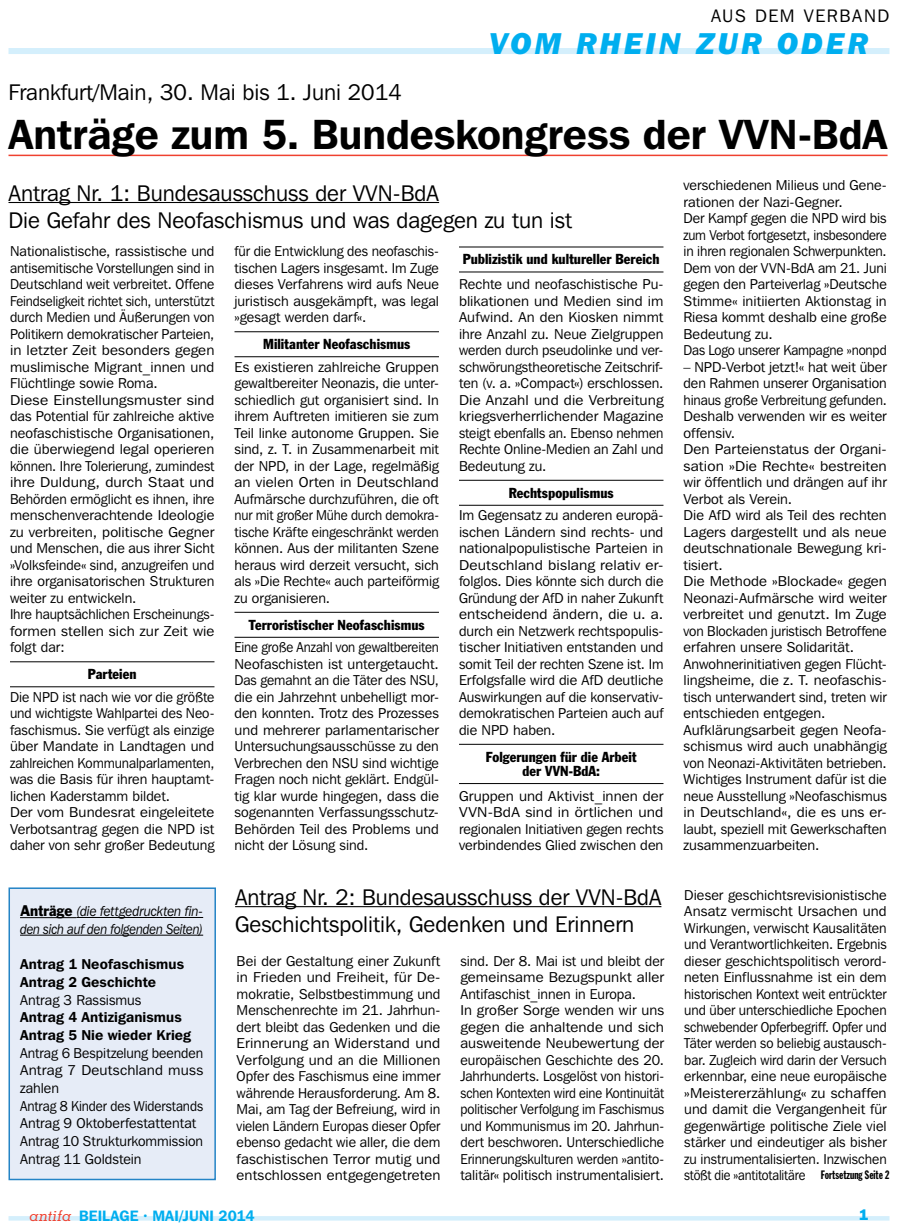
<style>
.page{position:relative;width:898px;height:1229px;background:#fff}
.page>*{position:absolute;margin:0;border:0;box-sizing:border-box;transform-origin:0 0}
.t1{font:600 42px "Franklin Gothic IT Cby BT";color:#000}
.t2{font:italic 800 30px "Franklin Gothic IT Cby BT";letter-spacing:.105em;color:#00aeef}
.t3{font:22.5px/27px "Franklin Gothic IT Cby BT";color:#000}
.t4{font:18px "Franklin Gothic IT Cby BT";letter-spacing:.09em;color:#000}
.t5{font:600 15px "Franklin Gothic IT Cby BT";letter-spacing:.005em;color:#00aeef}
.t6{font:800 15px "Franklin Gothic IT Cby BT";color:#00aeef}
.t7{font:14.25px/16.5px "Franklin Gothic IT Cby BT";color:#000}
.t8{font:14.25px/16.5px "Franklin Gothic IT Cby BT";color:#000;text-align:justify;scale:.92 1}
.t9{font:condensed 14.25px/14.2px "Franklin Gothic";letter-spacing:.005em;color:#000;text-align:center}
.t10{font:14.25px/16.5px "Franklin Gothic IT Cby BT";color:#000;text-align:justify;scale:1.05 1}
.t11{font:600 14.25px/17.7px "Franklin Gothic IT Cby BT";letter-spacing:.01em;color:#000}
.t12{font:italic 14.25px/17.7px "Franklin Gothic IT Cby BT";letter-spacing:-.01em;color:#000;scale:.93 1}
.t13{font:12px "Franklin Gothic Extra Cond";color:#000}
.s1{font-family:"Franklin Gothic";font-style:normal}
.s2{font-family:"Memphis";font-weight:500;font-style:italic;color:#ef4130}
</style>
<div class="page">
<hr style="left:9px;top:1216px;width:880px;height:4px;background:#d4effc">
<div style="left:9px;top:48px;width:880px;height:6px;background:#d4effc"></div>
<hr style="left:10px;top:661px;width:204px;height:1px;background:#000">
<hr style="left:10px;top:686px;width:204px;height:1px;background:#000">
<hr style="left:234px;top:331px;width:205px;height:1px;background:#000">
<hr style="left:234px;top:356px;width:205px;height:1px;background:#000">
<hr style="left:234px;top:612px;width:205px;height:1px;background:#000">
<hr style="left:234px;top:637px;width:205px;height:1px;background:#000">
<hr style="left:459px;top:247px;width:204px;height:1px;background:#000">
<hr style="left:459px;top:272px;width:204px;height:1px;background:#000">
<hr style="left:459px;top:480px;width:204px;height:1px;background:#000">
<hr style="left:459px;top:505px;width:204px;height:1px;background:#000">
<hr style="left:459px;top:744px;width:204px;height:1px;background:#000">
<hr style="left:459px;top:783px;width:204px;height:1px;background:#000">
<hr style="left:9px;top:155px;width:878px;height:1px;background:#ef4130">
<hr style="left:9px;top:202px;width:430px;height:1px;background:#000">
<hr style="left:235px;top:906px;width:426px;height:1px;background:#000">
<div style="left:8px;top:887px;width:208px;height:294px;background:#e6ecf7"></div>
<p class="t4" style="left:710px;top:5px;width:180px">AUS DEM VERBAND</p>
<h2 class="t2" style="left:489px;top:25px;width:380px">VOM RHEIN ZUR ODER</h2>
<h3 class="t3" style="left:9px;top:78px;width:394px">Frankfurt/Main, 30. Mai bis 1. Juni 2014</h3>
<h1 class="t1" style="left:9px;top:108px;width:880px">Anträge zum 5. Bundeskongress der VVN-BdA</h1>
<h3 class="t3" style="left:9px;top:179px;width:565px">Antrag Nr. 1: Bundesausschuss der VVN-BdA<br>Die Gefahr des Neofaschismus und was dagegen zu tun ist</h3>
<p class="t7" style="left:683px;top:177px;width:205px">verschiedenen Milieus und Gene&shy;rationen der Nazi-Gegner.<br>Der Kampf gegen die NPD wird bis zum Verbot fortgesetzt, insbesondere in ihren regionalen Schwerpunkten.<br>Dem von der VVN-BdA am 21. Juni gegen den Parteiverlag »Deutsche<br>Stimme« initiierten Aktionstag in<br>Riesa kommt deshalb eine große<br>Bedeutung zu.<br>Das Logo unserer Kampagne »nonpd</p>
<p class="t7" style="left:683px;top:358px;width:205px">– NPD-Verbot jetzt!« hat weit über den Rahmen unserer Organisation hinaus große Verbreitung gefunden.<br>Deshalb verwenden wir es weiter offensiv.<br>Den Parteienstatus der Organi&shy;sation »Die Rechte« bestreiten wir öffentlich und drängen auf ihr<br>Verbot als Verein.<br>Die AfD wird als Teil des rechten<br>Lagers dargestellt und als neue deutschnationale Bewegung kri&shy;tisiert.<br>Die Methode »Blockade« gegen<br>Neonazi-Aufmärsche wird weiter verbreitet und genutzt. Im Zuge von Blockaden juristisch Betroffene erfahren unsere Solidarität.<br>Anwohnerinitiativen gegen Flücht&shy;lingsheime, die z. T. neofaschis&shy;tisch unterwandert sind, treten wir entschieden entgegen.<br>Aufklärungsarbeit gegen Neofa&shy;schismus wird auch unabhängig von Neonazi-Aktivitäten betrieben.<br>Wichtiges Instrument dafür ist die neue Ausstellung »Neofaschismus in Deutschland«, die es uns er&shy;laubt, speziell mit Gewerkschaften zusammenzuarbeiten.</p>
<p class="t7" style="left:234px;top:243px;width:206px;text-align:justify">für die Entwicklung des neofaschis&shy;tischen Lagers insgesamt. Im Zuge dieses Verfahrens wird aufs Neue juristisch ausgekämpft, was legal »gesagt werden darf«.</p>
<p class="t9" style="left:263px;top:337px;width:148px">Militanter Neofaschismus</p>
<p class="t7" style="left:234px;top:358px;width:206px;text-align:justify">Es existieren zahlreiche Gruppen gewaltbereiter Neonazis, die unter&shy;schiedlich gut organisiert sind. In ihrem Auftreten imitieren sie zum Teil linke autonome Gruppen. Sie sind, z. T. in Zusammenarbeit mit der NPD, in der Lage, regelmäßig an vielen Orten in Deutschland Aufmärsche durchzuführen, die oft nur mit großer Mühe durch demokra&shy;tische Kräfte eingeschränkt werden können. Aus der militanten Szene heraus wird derzeit versucht, sich als »Die Rechte« auch parteiförmig zu organisieren.</p>
<p class="t9" style="left:249px;top:617px;width:177px">Terroristischer Neofaschismus</p>
<p class="t8" style="left:234px;top:639px;width:224px">Eine große Anzahl von gewaltbereiten Neofaschisten ist untergetaucht.<br>Das gemahnt an die Täter des NSU, die ein Jahrzehnt unbehelligt mor&shy;den konnten. Trotz des Prozesses und mehrerer parlamentarischer Untersuchungsausschüsse zu den Verbrechen den NSU sind wichtige Fragen noch nicht geklärt. Endgül&shy;tig klar wurde hingegen, dass die sogenannten Verfassungsschutz-Behörden Teil des Problems und nicht der Lösung sind.</p>
<p class="t7" style="left:10px;top:243px;width:206px">Nationalistische, rassistische und antisemitische Vorstellungen sind in Deutschland weit verbreitet. Offene Feindseligkeit richtet sich, unterstützt durch Medien und Äußerungen von Politikern demokratischer Parteien, in letzter Zeit besonders gegen muslimische Migrant_innen und Flüchtlinge sowie Roma.<br>Diese Einstellungsmuster sind das Potential für zahlreiche aktive neofaschistische Organisationen, die überwiegend legal operieren können. Ihre Tolerierung, zumindest ihre Duldung, durch Staat und Behörden ermöglicht es ihnen, ihre menschenverachtende Ideologie zu verbreiten, politische Gegner und Menschen, die aus ihrer Sicht »Volksfeinde« sind, anzugreifen und ihre organisatorischen Strukturen weiter zu entwickeln.<br>Ihre hauptsächlichen Erscheinungs&shy;formen stellen sich zur Zeit wie folgt dar:</p>
<p class="t9" style="left:88px;top:667px;width:50px">Parteien</p>
<p class="t7" style="left:10px;top:688px;width:206px">Die NPD ist nach wie vor die größte und wichtigste Wahlpartei des Neo&shy;faschismus. Sie verfügt als einzige über Mandate in Landtagen und zahlreichen Kommunalparlamenten, was die Basis für ihren hauptamt&shy;lichen Kaderstamm bildet.<br>Der vom Bundesrat eingeleitete<br>Verbotsantrag gegen die NPD ist daher von sehr großer Bedeutung</p>
<p class="t9" style="left:462px;top:252px;width:198px">Publizistik und kultureller Bereich</p>
<p class="t7" style="left:459px;top:276px;width:206px;text-align:justify">Rechte und neofaschistische Pu&shy;blikationen und Medien sind im Aufwind. An den Kiosken nimmt ihre Anzahl zu. Neue Zielgruppen werden durch pseudolinke und ver&shy;schwörungstheoretische Zeitschrif&shy;ten (v. a. »Compact«) erschlossen.<br>Die Anzahl und die Verbreitung kriegsverherrlichender Magazine steigt ebenfalls an. Ebenso nehmen Rechte Online-Medien an Zahl und Bedeutung zu.</p>
<p class="t9" style="left:508px;top:485px;width:106px">Rechtspopulismus</p>
<p class="t7" style="left:459px;top:507px;width:206px;text-align:justify">Im Gegensatz zu anderen europä&shy;ischen Ländern sind rechts- und nationalpopulistische Parteien in Deutschland bislang relativ er&shy;folglos. Dies könnte sich durch die Gründung der AfD in naher Zukunft entscheidend ändern, die u. a. durch ein Netzwerk rechtspopulis&shy;tischer Initiativen entstanden und somit Teil der rechten Szene ist. Im Erfolgsfalle wird die AfD deutliche Auswirkungen auf die konservativ&shy;demokratischen Parteien auch auf die NPD haben.</p>
<p class="t9" style="left:485px;top:749px;width:152px">Folgerungen für die Arbeit der VVN-BdA:</p>
<p class="t10" style="left:459px;top:787px;width:196px">Gruppen und Aktivist_innen der VVN-BdA sind in örtlichen und regionalen Initiativen gegen rechts verbindendes Glied zwischen den</p>
<p class="t12" style="left:20px;top:902px;width:198px"><span class="s1">Anträge</span> (die fettgedruckten fin&shy;den sich auf den folgenden Seiten)</p>
<p class="t11" style="left:20px;top:955px;width:165px">Antrag 1 Neofaschismus<br>Antrag 2 Geschichte</p>
<p class="t7" style="left:20px;top:991px;width:123px">Antrag 3 Rassismus</p>
<p class="t11" style="left:20px;top:1008px;width:172px">Antrag 4 Antiziganismus<br>Antrag 5 Nie wieder Krieg</p>
<p class="t7" style="left:20px;top:1043px;width:185px;line-height:17.7px">Antrag 6 Bespitzelung beenden<br>Antrag 7 Deutschland muss zahlen<br>Antrag 8 Kinder des Widerstands<br>Antrag 9 Oktoberfestattentat<br>Antrag 10 Strukturkommission<br>Antrag 11 Goldstein</p>
<h3 class="t3" style="left:235px;top:883px;width:427px">Antrag Nr. 2: Bundesausschuss der VVN-BdA<br>Geschichtspolitik, Gedenken und Erinnern</h3>
<p class="t7" style="left:236px;top:952px;width:205px;text-align:justify">Bei der Gestaltung einer Zukunft in Frieden und Freiheit, für De&shy;mokratie, Selbstbestimmung und Menschenrechte im 21. Jahrhun&shy;dert bleibt das Gedenken und die Erinnerung an Widerstand und Verfolgung und an die Millionen Opfer des Faschismus eine immer währende Herausforderung. Am 8.<br>Mai, am Tag der Befreiung, wird in vielen Ländern Europas dieser Opfer ebenso gedacht wie aller, die dem faschistischen Terror mutig und entschlossen entgegengetreten</p>
<p class="t7" style="left:460px;top:952px;width:205px">sind. Der 8. Mai ist und bleibt der gemeinsame Bezugspunkt aller Antifaschist_innen in Europa.<br>In großer Sorge wenden wir uns gegen die anhaltende und sich ausweitende Neubewertung der europäischen Geschichte des 20.<br>Jahrhunderts. Losgelöst von histori&shy;schen Kontexten wird eine Kontinuität politischer Verfolgung im Faschismus und Kommunismus im 20. Jahrhun&shy;dert beschworen. Unterschiedliche Erinnerungskulturen werden »antito&shy;talitär« politisch instrumentalisiert.</p>
<p class="t7" style="left:684px;top:886px;width:204px;text-align:justify">Dieser geschichtsrevisionistische Ansatz vermischt Ursachen und Wirkungen, verwischt Kausalitäten und Verantwortlichkeiten. Ergebnis dieser geschichtspolitisch verord&shy;neten Einflussnahme ist ein dem historischen Kontext weit entrückter und über unterschiedliche Epochen schwebender Opferbegriff. Opfer und Täter werden so beliebig austausch&shy;bar. Zugleich wird darin der Versuch erkennbar, eine neue europäische »Meistererzählung« zu schaffen und damit die Vergangenheit für gegenwärtige politische Ziele viel stärker und eindeutiger als bisher zu instrumentalisierten. Inzwischen stößt die »antitotalitäre</p>
<p class="t13" style="left:820px;top:1168px;width:70px">Fortsetzung Seite 2</p>
<p class="t5" style="left:30px;top:1206px;width:226px"><span class="s2">antifa</span> BEILAGE · Mai/juni 2014</p>
<p class="t6" style="left:858px;top:1205px;width:11px">1</p>
</div>
